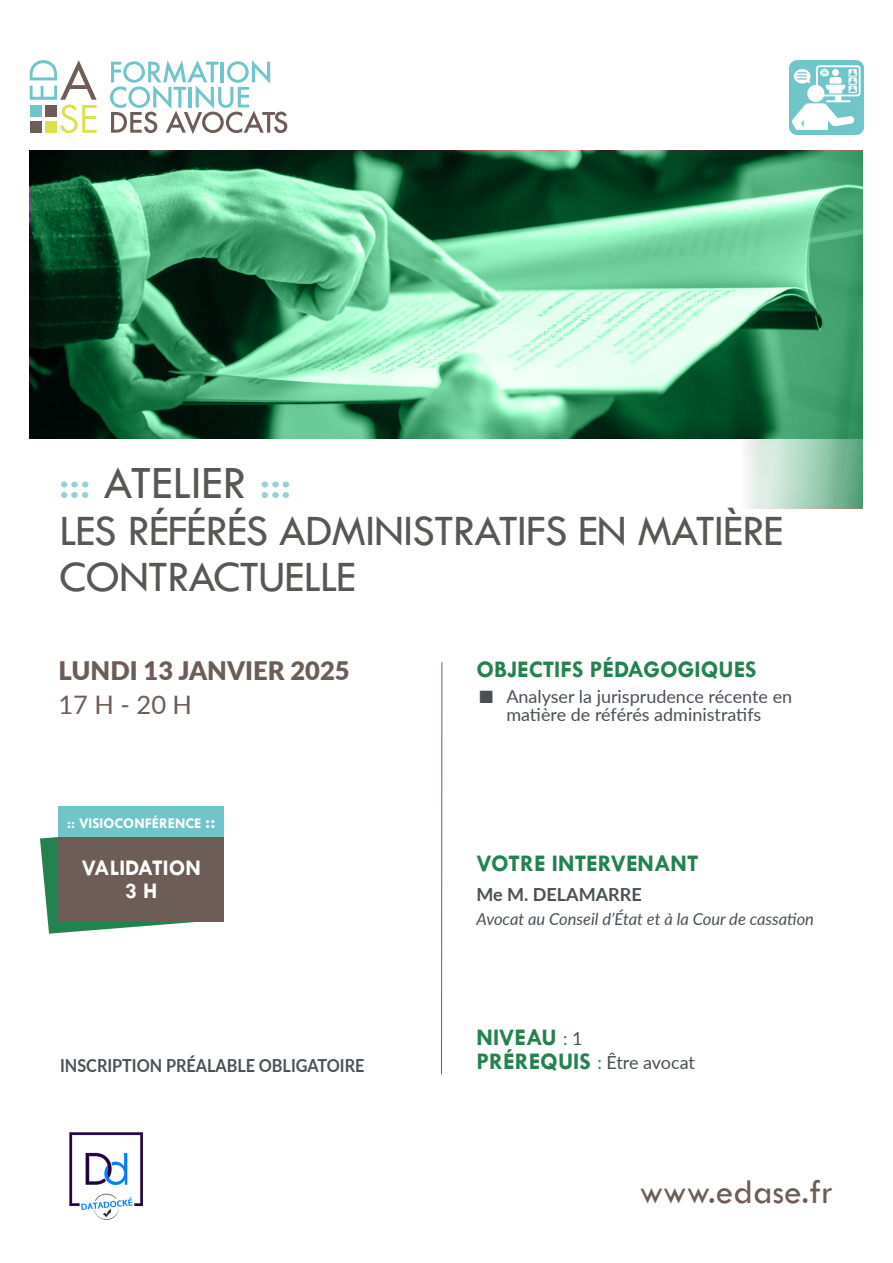
<style>
.page{position:relative;width:893px;height:1263px;background:#fff}
.page>*{position:absolute;margin:0;border:0;box-sizing:border-box;transform-origin:0 0}
.t1{font:48px "Tw Cen";color:#575756}
.t2{font:45px/46.5px "Tw Cen";letter-spacing:-.02em;color:#575756}
.t3{font:35.25px "Tw Cen";color:#6e5d57}
.t4{font:900 25.5px "Lato";color:#6e5d57}
.t5{font:25.5px "Lato";color:#6e5d57}
.t6{font:700 24px "Tw Cen";color:#22834f}
.t7{font:700 22.5px/22.5px "Tw Cen";color:#fff;text-align:center}
.t8{font:700 18px "Lato";color:#485156;scale:.9 1}
.t9{font:18px "Lato";letter-spacing:-.01em;color:#485156}
.t10{font:700 18px "Lato";color:#485156}
.t11{font:17.85px/18px "Lato";color:#485156;text-align:center}
.t12{font:italic 16.5px "Lato";color:#485156}
.t13{font:700 15px "Tw Cen";color:#fff}
.s1{color:#95d1d5}
.s2{font-size:19.5px}
.s3{font-family:"Lato";font-weight:400;font-size:18px}
.s4{font-family:"Lato";font-weight:400;font-size:18px;color:#485156}
.s5{font-family:"Tw Cen";font-weight:700;font-size:24px;color:#22834f}
.s6{color:#22834f}
</style>
<div class="page">
<svg style="left:40px;top:837px;width:184px;height:97px"></svg>
<div style="left:58px;top:836px;width:166px;height:85px;background:#6e5d57"></div>
<div style="left:58px;top:806px;width:166px;height:30px;background:#70c5ca"></div>
<hr style="left:441px;top:662px;width:1px;height:412px;background:#6e5d57">
<svg style="left:31px;top:151px;width:832px;height:288px;background:#529973"></svg>
<svg style="left:30px;top:60px;width:67px;height:73px"></svg>
<div style="left:30px;top:105px;width:12px;height:12px;background:#70c5ca"></div>
<div style="left:45px;top:105px;width:12px;height:12px;background:#6e5d57"></div>
<div style="left:30px;top:121px;width:12px;height:12px;background:#6e5d57"></div>
<div style="left:45px;top:121px;width:12px;height:12px;background:#dddf4b"></div>
<svg style="left:110px;top:60px;width:177px;height:74px"></svg>
<img style="left:69px;top:1132px;width:74px;height:88px">
<img style="left:789px;top:60px;width:74px;height:74px">
<h1 class="t1" style="left:59px;top:454px;width:234px"><span class="s1">:::</span> ATELIER <span class="s1">:::</span></h1>
<h2 class="t2" style="left:59px;top:507px;width:726px">LES RÉFÉRÉS ADMINISTRATIFS EN MATIÈRE<br>CONTRACTUELLE</h2>
<h3 class="t4" style="left:58px;top:651px;width:293px">LUNDI 13 JANVIER 2025</h3>
<h3 class="t5" style="left:58px;top:686px;width:135px">17 H - 20 H</h3>
<p class="t13" style="left:67px;top:814px;width:150px">:: VISIOCONFÉRENCE <span class="s2">::</span></p>
<p class="t7" style="left:82px;top:856px;width:121px">VALIDATION<br>3 H</p>
<p class="t8" style="left:60px;top:1052px;width:340px">INSCRIPTION PRÉALABLE OBLIGATOIRE</p>
<h3 class="t6" style="left:477px;top:655px;width:282px">OBJECTIFS PÉDAGOGIQUES</h3>
<p class="t11" style="left:479px;top:687px;width:314px">■ Analyser la jurisprudence récente en matière de référés administratifs</p>
<h3 class="t6" style="left:477px;top:848px;width:223px">VOTRE INTERVENANT</h3>
<p class="t10" style="left:477px;top:881px;width:167px">Me M. DELAMARRE</p>
<p class="t12" style="left:477px;top:907px;width:339px">Avocat au Conseil d’État et à la Cour de cassation</p>
<h3 class="t6" style="left:477px;top:1022px;width:108px">NIVEAU <span class="s3">:</span> <span class="s4">1</span></h3>
<p class="t9" style="left:477px;top:1049px;width:220px"><span class="s5">PRÉREQUIS</span> <span class="s6">:</span> Être avocat</p>
<h3 class="t3" style="left:640px;top:1170px;width:195px">www.edase.fr</h3>
</div>
